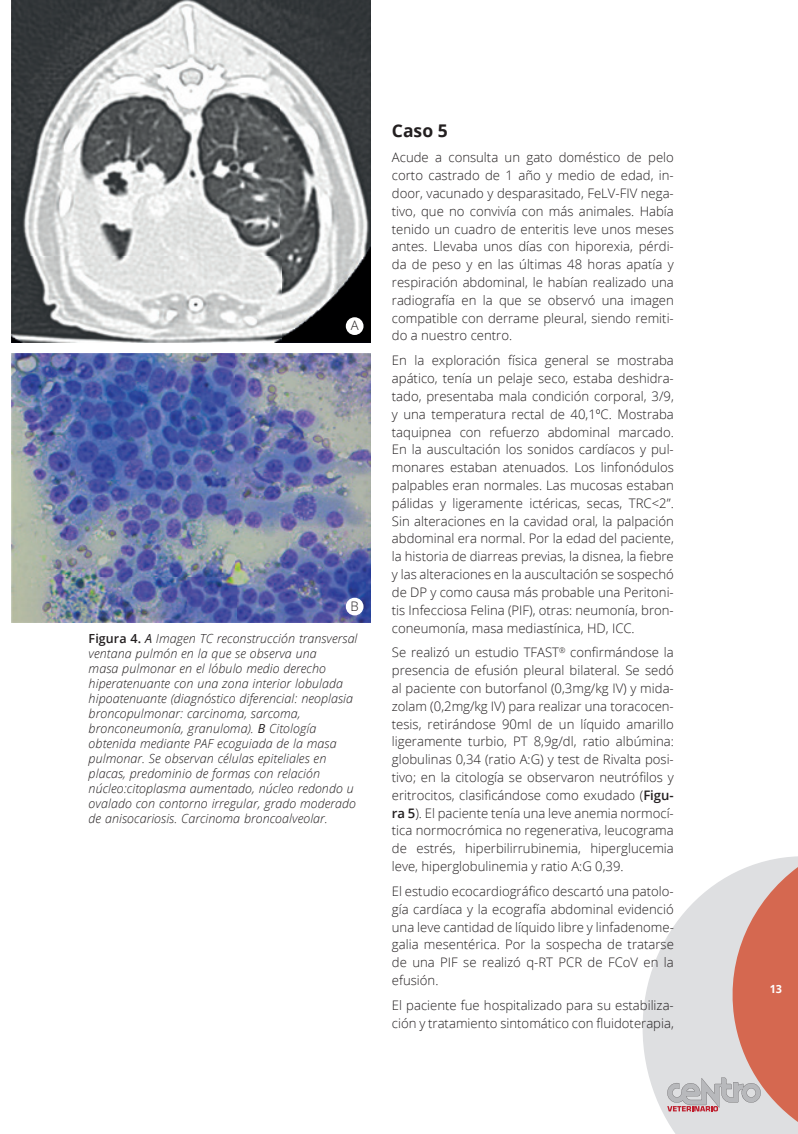
<style>
.page{position:relative;width:798px;height:1134px;background:#fff}
.page>*{position:absolute;margin:0;border:0;box-sizing:border-box;transform-origin:0 0}
.t1{font:700 17.5px "Open Sans";color:#231f20}
.t2{font:300 13.12px/17.8px "Open Sans";color:#231f20;text-align:justify}
.t3{font:italic 300 12.5px/15px "Open Sans";letter-spacing:.005em;color:#231f20}
.t4{font:700 11.25px "Open Sans";color:#fff;scale:.96 1}
.s1{font-weight:600;font-style:normal}
.s2{font-weight:400}
.s3{font-weight:600}
</style>
<div class="page">
<svg style="left:642px;top:856px;width:155px;height:278px"></svg>
<svg style="left:667px;top:867px;width:130px;height:255px;background:#dab5ae"></svg>
<img style="left:12px;top:0;width:358px;height:342px">
<img style="left:12px;top:353px;width:358px;height:269px">
<div style="left:345px;top:598px;width:18px;height:17px;background:#fff;border-radius:50%"></div>
<div style="left:345px;top:317px;width:18px;height:18px;background:#fff;border-radius:50%"></div>
<p class="t2" style="left:350px;top:316px;width:9px">A</p>
<p class="t2" style="left:350px;top:597px;width:10px">B</p>
<p class="t3" style="left:89px;top:631px;width:270px"><span class="s1">Figura 4.</span> <span class="s2">A</span> Imagen TC reconstrucción transversal ventana pulmón en la que se observa una<br>masa pulmonar en el lóbulo medio derecho hiperatenuante con una zona interior lobulada hipoatenuante (diagnóstico diferencial: neoplasia broncopulmonar: carcinoma, sarcoma, bronconeumonía, granuloma). <span class="s2">B</span> Citología obtenida mediante PAF ecoguiada de la masa pulmonar. Se observan células epiteliales en placas, predominio de formas con relación núcleo:citoplasma aumentado, núcleo redondo u ovalado con contorno irregular, grado moderado de anisocariosis. Carcinoma broncoalveolar.</p>
<h1 class="t1" style="left:392px;top:119px;width:57px">Caso 5</h1>
<p class="t2" style="left:392px;top:148px;width:283px">Acude a consulta un gato doméstico de pelo corto castrado de 1 añ o y medio de edad, in&shy;door, vacunado y desparasitado, FeLV-FIV nega&shy;tivo, que no convivía con más animales. Había tenido un cuadro de enteritis leve unos meses antes. Llevaba unos días con hiporexia, pérdi&shy;da de peso y en las últimas 48 horas apatía y respiración abdominal, le habían realizado una radiografía en la que se observó una imagen compatible con derrame pleural, siendo remiti&shy;do a nuestro centro.</p>
<p class="t2" style="left:392px;top:351px;width:283px">En la exploració n fí sica general se mostraba apático, tenía un pelaje seco, estaba deshidra&shy;tado, presentaba mala condició n corporal, 3/9, y una temperatura rectal de 40,1ºC. Mostraba taquipnea con refuerzo abdominal marcado.<br>En la auscultació n los sonidos cardíacos y pul&shy;monares estaban atenuados. Los linfonódulos palpables eran normales. Las mucosas estaban pálidas y ligeramente ictéricas, secas, TRC&lt;2”.<br>Sin alteraciones en la cavidad oral, la palpació n abdominal era normal. Por la edad del paciente, la historia de diarreas previas, la disnea, la fiebre y las alteraciones en la auscultación se sospechó de DP y como causa más probable una Peritoni&shy;tis Infecciosa Felina (PIF), otras: neumonía, bron&shy;coneumonía, masa mediastínica, HD, ICC.</p>
<p class="t2" style="left:392px;top:643px;width:283px">Se realizó un estudio TFAST<sup>®</sup> confirmándose la presencia de efusión pleural bilateral. Se sedó al paciente con butorfanol (0,3mg/kg IV) y mida&shy;zolam (0,2mg/kg IV) para realizar una toracocen&shy;tesis, retirándose 90ml de un líquido amarillo ligeramente turbio, PT 8,9g/dl, ratio albúmina: globulinas 0,34 (ratio A:G) y test de Rivalta posi&shy;tivo; en la citología se observaron neutrófilos y eritrocitos, clasificándose como exudado (<span class="s3">Figu&shy;ra 5</span>). El paciente tenía una leve anemia normocí&shy;tica normocrómica no regenerativa, leucograma de estrés, hiperbilirrubinemia, hiperglucemia leve, hiperglobulinemia y ratio A:G 0,39.</p>
<p class="t2" style="left:392px;top:882px;width:283px">El estudio ecocardiográfico descartó una patolo&shy;gía cardíaca y la ecografía abdominal evidenció una leve cantidad de líquido libre y linfadenome&shy;galia mesentérica. Por la sospecha de tratarse de una PIF se realizó q-RT PCR de FCoV en la efusión.</p>
<p class="t2" style="left:392px;top:996px;width:283px">El paciente fue hospitalizado para su estabiliza&shy;ción y tratamiento sintomático con fluidoterapia,</p>
<p class="t4" style="left:769px;top:980px;width:14px">13</p>
</div>
